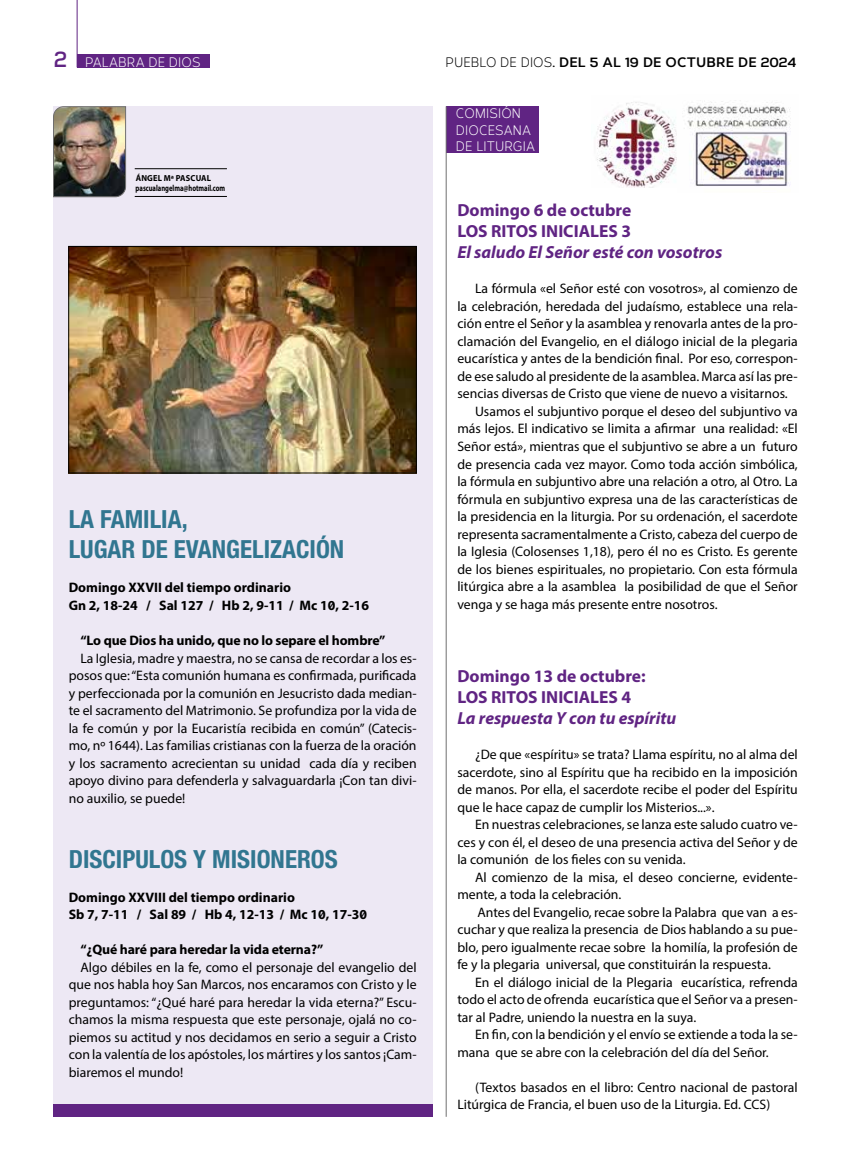
<style>
.page{position:relative;width:851px;height:1170px;background:#fff}
.page>*{position:absolute;margin:0;border:0;box-sizing:border-box;transform-origin:0 0}
.t1{font:700 condensed 25px/30px "Helvetica Neue LT Std";color:#317690}
.t2{font:700 22.5px "Corbert";color:#602483;scale:.9 1}
.t3{font:700 17.5px/21px "Myriad Pro";color:#602483}
.t4{font:italic 700 17.5px "Myriad Pro";color:#602483}
.t5{font:13.75px/17.5px "Myriad Pro";color:#000;text-align:justify}
.t6{font:700 13.75px/17.5px "Myriad Pro";color:#000}
.t7{font:13.75px/16.5px "Corbert";letter-spacing:.01em;color:#fff;scale:.9 1}
.t8{font:700 13.75px "Corbert";letter-spacing:.01em;color:#000}
.t9{font:700 8.75px/10px "Myriad Pro";color:#000;scale:.95 1}
.s1{font-weight:400}
</style>
<div class="page">
<div style="left:53px;top:106px;width:379px;height:1009px;background:#ede8f4"></div>
<div style="left:77px;top:54px;width:132px;height:13px;background:#602483"></div>
<hr style="left:77px;top:0;width:1px;height:67px;background:#602483">
<img style="left:53px;top:106px;width:73px;height:91px">
<hr style="left:135px;top:196px;width:92px;height:1px;background:#000">
<hr style="left:135px;top:168px;width:92px;height:1px;background:#000">
<div style="left:53px;top:1104px;width:379px;height:12px;background:#602483"></div>
<div style="left:446px;top:106px;width:93px;height:47px;background:#602483"></div>
<hr style="left:446px;top:106px;width:1px;height:1010px;background:#706f6f">
<img style="left:70px;top:248px;width:344px;height:223px">
<div style="left:68px;top:246px;width:348px;height:227px;border:1px solid #000"></div>
<img style="left:596px;top:102px;width:81px;height:86px">
<img style="left:684px;top:100px;width:107px;height:86px">
<h2 class="t2" style="left:54px;top:41px;width:16px">2</h2>
<p class="t7" style="left:85px;top:53px;width:130px">PALABRA DE DIOS</p>
<p class="t8" style="left:445px;top:51px;width:352px"><span class="s1">PUEBLO DE DIOS</span>. DEL 5 AL 19 DE OCTUBRE DE 2024</p>
<p class="t9" style="left:136px;top:173px;width:96px">ÁNGEL Mª PASCUAL pascualangelma@hotmail.com</p>
<h1 class="t1" style="left:69px;top:504px;width:277px">LA FAMILIA,<br>LUGAR DE EVANGELIZACIÓN</h1>
<p class="t6" style="left:69px;top:578px;width:302px">Domingo XXVII del tiempo ordinario<br>Gn 2, 18-24 / Sal 127 / Hb 2, 9-11 / Mc 10, 2-16</p>
<p class="t6" style="left:80px;top:631px;width:306px">“Lo que Dios ha unido, que no lo separe el hombre”</p>
<p class="t5" style="left:69px;top:649px;width:349px;text-indent:12px">La Iglesia, madre y maestra, no se cansa de recordar a los es&shy;posos que: “Esta comunión humana es confirmada, purificada y perfeccionada por la comunión en Jesucristo dada median&shy;te el sacramento del Matrimonio. Se profundiza por la vida de la fe común y por la Eucaristía recibida en común” (Catecis&shy;mo, nº 1644). Las familias cristianas con la fuerza de la oración y los sacramento acrecientan su unidad cada día y reciben apoyo divino para defenderla y salvaguardarla ¡Con tan divi&shy;no auxilio, se puede!</p>
<h1 class="t1" style="left:69px;top:843px;width:270px">DISCIPULOS Y MISIONEROS</h1>
<p class="t6" style="left:69px;top:887px;width:300px">Domingo XXVIII del tiempo ordinario<br>Sb 7, 7-11 / Sal 89 / Hb 4, 12-13 / Mc 10, 17-30</p>
<p class="t6" style="left:80px;top:940px;width:244px">“¿Qué haré para heredar la vida eterna?”</p>
<p class="t5" style="left:69px;top:958px;width:349px;text-indent:12px">Algo débiles en la fe, como el personaje del evangelio del que nos habla hoy San Marcos, nos encaramos con Cristo y le preguntamos: “¿Qué haré para heredar la vida eterna?” Escu&shy;chamos la misma respuesta que este personaje, ojalá no co&shy;piemos su actitud y nos decidamos en serio a seguir a Cristo con la valentía de los apóstoles, los mártires y los santos ¡Cam&shy;biaremos el mundo!</p>
<p class="t7" style="left:456px;top:105px;width:89px">COMISIÓN<br>DIOCESANA<br>DE LITURGIA</p>
<p class="t3" style="left:457px;top:199px;width:175px">Domingo 6 de octubre<br>LOS RITOS INICIALES 3</p>
<p class="t4" style="left:457px;top:241px;width:266px">El saludo El Señor esté con vosotros</p>
<p class="t5" style="left:475px;top:280px;width:324px">La fórmula «el Señor esté con vosotros», al comienzo de</p>
<p class="t5" style="left:457px;top:297px;width:342px">la celebración, heredada del judaísmo, establece una rela-</p>
<p class="t5" style="left:457px;top:315px;width:342px">ción entre el Señor y la asamblea y renovarla antes de la pro-</p>
<p class="t5" style="left:457px;top:332px;width:342px">clamación del Evangelio, en el diálogo inicial de la plegaria</p>
<p class="t5" style="left:457px;top:350px;width:342px">eucarística y antes de la bendición final. Por eso, correspon-</p>
<p class="t5" style="left:457px;top:367px;width:342px">de ese saludo al presidente de la asamblea. Marca así las pre-</p>
<p class="t5" style="left:457px;top:385px;width:332px">sencias diversas de Cristo que viene de nuevo a visitarnos.</p>
<p class="t5" style="left:475px;top:402px;width:324px">Usamos el subjuntivo porque el deseo del subjuntivo va</p>
<p class="t5" style="left:457px;top:420px;width:342px">más lejos. El indicativo se limita a afirmar una realidad: «El</p>
<p class="t5" style="left:457px;top:437px;width:342px">Señor está», mientras que el subjuntivo se abre a un futuro</p>
<p class="t5" style="left:457px;top:455px;width:342px">de presencia cada vez mayor. Como toda acción simbólica,</p>
<p class="t5" style="left:457px;top:472px;width:342px">la fórmula en subjuntivo abre una relación a otro, al Otro. La</p>
<p class="t5" style="left:457px;top:490px;width:342px">fórmula en subjuntivo expresa una de las características de</p>
<p class="t5" style="left:457px;top:507px;width:342px">la presidencia en la liturgia. Por su ordenación, el sacerdote</p>
<p class="t5" style="left:457px;top:525px;width:342px">representa sacramentalmente a Cristo, cabeza del cuerpo de</p>
<p class="t5" style="left:457px;top:542px;width:342px">la Iglesia (Colosenses 1,18), pero él no es Cristo. Es gerente</p>
<p class="t5" style="left:457px;top:560px;width:342px">de los bienes espirituales, no propietario. Con esta fórmula</p>
<p class="t5" style="left:457px;top:577px;width:342px">litúrgica abre a la asamblea la posibilidad de que el Señor</p>
<p class="t5" style="left:457px;top:595px;width:262px">venga y se haga más presente entre nosotros.</p>
<p class="t3" style="left:457px;top:665px;width:190px">Domingo 13 de octubre:<br>LOS RITOS INICIALES 4</p>
<p class="t4" style="left:457px;top:706px;width:220px">La respuesta Y con tu espíritu</p>
<p class="t5" style="left:457px;top:745px;width:342px;text-indent:18px">¿De que «espíritu» se trata? Llama espíritu, no al alma del sacerdote, sino al Espíritu que ha recibido en la imposición de manos. Por ella, el sacerdote recibe el poder del Espíritu que le hace capaz de cumplir los Misterios...».</p>
<p class="t5" style="left:457px;top:815px;width:342px;text-indent:18px">En nuestras celebraciones, se lanza este saludo cuatro ve&shy;ces y con él, el deseo de una presencia activa del Señor y de la comunión de los fieles con su venida.</p>
<p class="t5" style="left:457px;top:868px;width:342px;text-indent:18px">Al comienzo de la misa, el deseo concierne, evidente&shy;mente, a toda la celebración.</p>
<p class="t5" style="left:457px;top:903px;width:342px;text-indent:20px">Antes del Evangelio, recae sobre la Palabra que van a es&shy;cuchar y que realiza la presencia de Dios hablando a su pue&shy;blo, pero igualmente recae sobre la homilía, la profesión de fe y la plegaria universal, que constituirán la respuesta.</p>
<p class="t5" style="left:457px;top:973px;width:342px;text-indent:18px">En el diálogo inicial de la Plegaria eucarística, refrenda todo el acto de ofrenda eucarística que el Señor va a presen&shy;tar al Padre, uniendo la nuestra en la suya.</p>
<p class="t5" style="left:457px;top:1025px;width:342px;text-indent:18px">En fin, con la bendición y el envío se extiende a toda la se&shy;mana que se abre con la celebración del día del Señor.</p>
<p class="t5" style="left:457px;top:1078px;width:342px;text-indent:18px">(Textos basados en el libro: Centro nacional de pastoral<br>Litúrgica de Francia, el buen uso de la Liturgia. Ed. CCS)</p>
</div>
